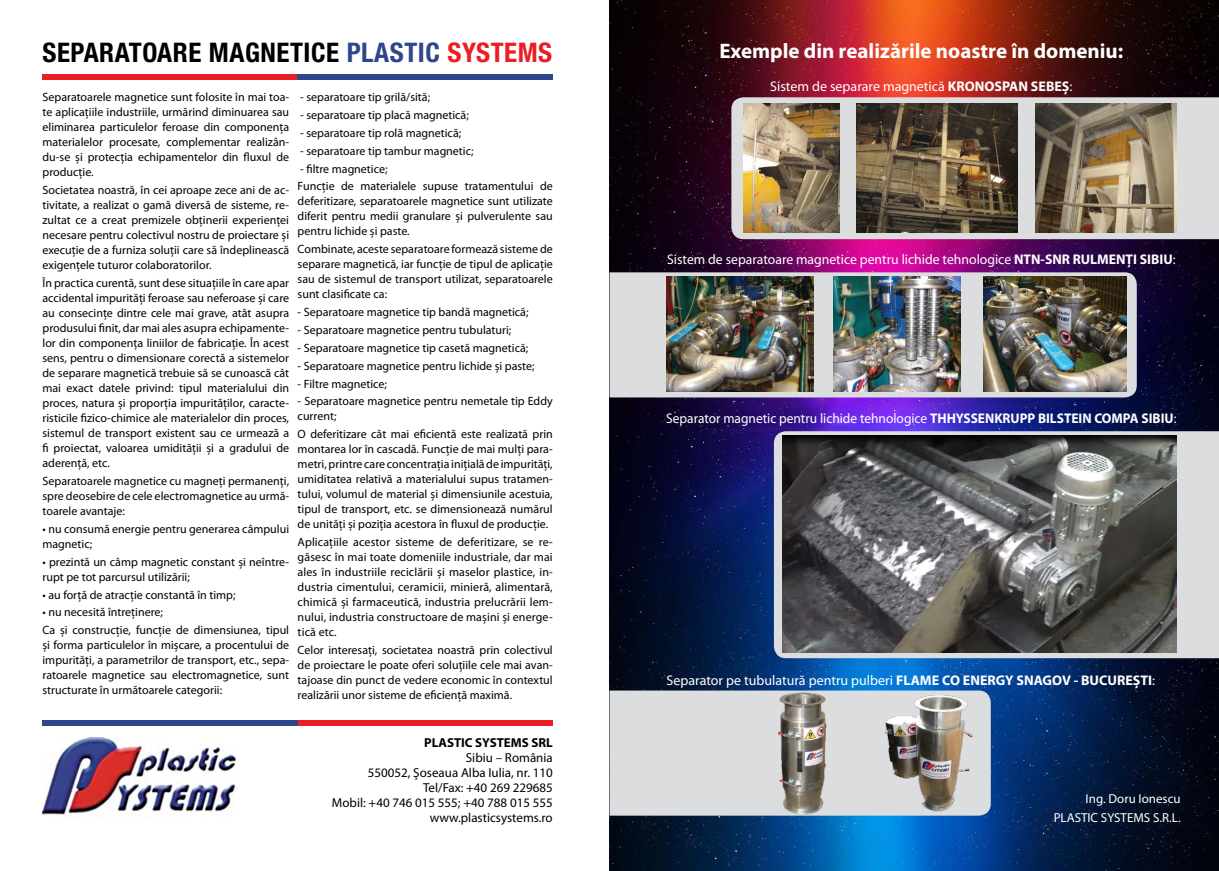
<style>
.page{position:relative;width:1219px;height:871px;background:#fff}
.page>*{position:absolute;margin:0;border:0;box-sizing:border-box;transform-origin:0 0}
.t1{font:700 condensed 27px "Helvetica Neue LT Pro";letter-spacing:.02em;color:#000}
.t2{font:700 21px "Myriad Pro";color:#fff}
.t3{font:14px "Myriad Pro";color:#fff}
.t4{font:14px "Myriad Pro";color:#fff;scale:.96 1}
.t5{font:13px/15px "Myriad Pro";color:#000;text-align:right}
.t6{font:13px/19px "Myriad Pro";color:#fff;text-align:right}
.t7{font:700 13px "Myriad Pro";color:#000}
.t8{font:12px/15px "Myriad Pro";color:#000;text-align:justify}
.s1{color:#2f458c}
.s2{color:#ed1d24}
.s3{font-weight:700}
</style>
<div class="page">
<img style="left:609px;top:0;width:610px;height:870px">
<img style="left:43px;top:737px;width:194px;height:78px">
<div style="left:43px;top:74px;width:255px;height:5px;background:#ed1d24"></div>
<div style="left:298px;top:74px;width:255px;height:5px;background:#2f458c"></div>
<svg style="left:731px;top:97px;width:488px;height:142px;background:#d5d4d5"></svg>
<svg style="left:609px;top:272px;width:528px;height:125px;background:#d3d3d4"></svg>
<div style="left:298px;top:720px;width:255px;height:6px;background:#ed1d24"></div>
<div style="left:43px;top:720px;width:255px;height:6px;background:#2f458c"></div>
<img style="left:743px;top:103px;width:96px;height:129px">
<img style="left:856px;top:103px;width:161px;height:129px">
<img style="left:1035px;top:103px;width:141px;height:129px">
<img style="left:666px;top:276px;width:147px;height:115px">
<img style="left:833px;top:276px;width:127px;height:115px">
<svg style="left:774px;top:431px;width:445px;height:227px;background:#d0d1d3"></svg>
<img style="left:984px;top:276px;width:143px;height:115px">
<img style="left:782px;top:435px;width:394px;height:217px">
<div style="left:609px;top:690px;width:382px;height:125px;background:#dcddde"></div>
<img style="left:779px;top:692px;width:47px;height:122px">
<img style="left:882px;top:693px;width:94px;height:120px">
<h1 class="t1" style="left:43px;top:36px;width:511px">SEPARATOARE MAGNETICE <span class="s1">PLASTIC</span> <span class="s2">SYSTEMS</span></h1>
<p class="t8" style="left:43px;top:89px;width:248px">Separatoarele magnetice sunt folosite în mai toa&shy;te aplicațiile industriile, urmărind diminuarea sau eliminarea particulelor feroase din componența materialelor procesate, complementar realizân&shy;du-se și protecția echipamentelor din fluxul de producție.</p>
<p class="t8" style="left:43px;top:182px;width:248px">Societatea noastră, în cei aproape zece ani de ac&shy;tivitate, a realizat o gamă diversă de sisteme, re&shy;zultat ce a creat premizele obținerii experienței necesare pentru colectivul nostru de proiectare și execuție de a furniza soluții care să îndeplinească exigențele tuturor colaboratorilor.</p>
<p class="t8" style="left:43px;top:275px;width:248px">În practica curentă, sunt dese situațiile în care apar accidental impurități feroase sau neferoase și care au consecințe dintre cele mai grave, atât asupra produsului finit, dar mai ales asupra echipamente&shy;lor din componența liniilor de fabricație. În acest sens, pentru o dimensionare corectă a sistemelor de separare magnetică trebuie să se cunoască cât mai exact datele privind: tipul materialului din proces, natura și proporția impurităților, caracte&shy;risticile fizico-chimice ale materialelor din proces, sistemul de transport existent sau ce urmează a fi proiectat, valoarea umidității și a gradului de aderență, etc.</p>
<p class="t8" style="left:43px;top:473px;width:248px">Separatoarele magnetice cu magneți permanenți, spre deosebire de cele electromagnetice au urmă&shy;toarele avantaje:</p>
<p class="t8" style="left:43px;top:521px;width:248px">• nu consumă energie pentru generarea câmpului magnetic;</p>
<p class="t8" style="left:43px;top:554px;width:248px">• prezintă un câmp magnetic constant și neîntre&shy;rupt pe tot parcursul utilizării;</p>
<p class="t8" style="left:43px;top:586px;width:194px">• au forță de atracție constantă în timp;</p>
<p class="t8" style="left:43px;top:603px;width:248px;line-height:17.8px">• nu necesită întreținere;<br>Ca și construcție, funcție de dimensiunea, tipul</p>
<p class="t8" style="left:43px;top:637px;width:248px">și forma particulelor în mișcare, a procentului de impurități, a parametrilor de transport, etc., sepa&shy;ratoarele magnetice sau electromagnetice, sunt structurate în următoarele categorii:</p>
<p class="t8" style="left:300px;top:89px;width:131px">- separatoare tip grilă/sită;</p>
<p class="t8" style="left:300px;top:107px;width:170px">- separatoare tip placă magnetică;</p>
<p class="t8" style="left:300px;top:125px;width:163px">- separatoare tip rolă magnetică;</p>
<p class="t8" style="left:300px;top:143px;width:175px">- separatoare tip tambur magnetic;</p>
<p class="t8" style="left:298px;top:159px;width:257px;line-height:17.8px">- filtre magnetice;<br>Funcție de materialele supuse tratamentului de</p>
<p class="t8" style="left:298px;top:194px;width:257px">deferitizare, separatoarele magnetice sunt utilizate diferit pentru medii granulare și pulverulente sau pentru lichide și paste.</p>
<p class="t8" style="left:298px;top:241px;width:257px">Combinate, aceste separatoare formează sisteme de separare magnetică, iar funcție de tipul de aplicație sau de sistemul de transport utilizat, separatoarele sunt clasificate ca:</p>
<p class="t8" style="left:298px;top:304px;width:232px">- Separatoare magnetice tip bandă magnetică;</p>
<p class="t8" style="left:298px;top:322px;width:215px">- Separatoare magnetice pentru tubulaturi;</p>
<p class="t8" style="left:298px;top:340px;width:232px">- Separatoare magnetice tip casetă magnetică;</p>
<p class="t8" style="left:298px;top:358px;width:238px">- Separatoare magnetice pentru lichide și paste;</p>
<p class="t8" style="left:298px;top:376px;width:91px">- Filtre magnetice;</p>
<p class="t8" style="left:298px;top:393px;width:257px">- Separatoare magnetice pentru nemetale tip Eddy current;</p>
<p class="t8" style="left:298px;top:426px;width:257px">O deferitizare cât mai eficientă este realizată prin montarea lor în cascadă. Funcție de mai mulți para&shy;metri, printre care concentrația inițială de impurități, umiditatea relativă a materialului supus tratamen&shy;tului, volumul de material și dimensiunile acestuia, tipul de transport, etc. se dimensionează numărul de unități și poziția acestora în fluxul de producție.</p>
<p class="t8" style="left:298px;top:534px;width:257px">Aplicațiile acestor sisteme de deferitizare, se re&shy;găsesc în mai toate domeniile industriale, dar mai ales în industriile reciclării și maselor plastice, in&shy;dustria cimentului, ceramicii, minieră, alimentară, chimică și farmaceutică, industria prelucrării lem&shy;nului, industria constructoare de mașini și energe&shy;tică etc.</p>
<p class="t8" style="left:298px;top:642px;width:257px">Celor interesați, societatea noastră prin colectivul de proiectare le poate oferi soluțiile cele mai avan&shy;tajoase din punct de vedere economic în contextul realizării unor sisteme de eficiență maximă.</p>
<p class="t7" style="left:424px;top:734px;width:130px">PLASTIC SYSTEMS SRL</p>
<p class="t5" style="left:332px;top:750px;width:222px">Sibiu – România<br>550052, Şoseaua Alba Iulia, nr. 110<br>Tel/Fax: +40 269 229685<br>Mobil: +40 746 015 555; +40 788 015 555 www.plasticsystems.ro</p>
<h2 class="t2" style="left:719px;top:38px;width:405px">Exemple din realizările noastre în domeniu:</h2>
<p class="t3" style="left:770px;top:78px;width:304px">Sistem de separare magnetică <span class="s3">KRONOSPAN SEBEȘ</span>:</p>
<p class="t3" style="left:667px;top:251px;width:510px">Sistem de separatoare magnetice pentru lichide tehnologice <span class="s3">NTN-SNR RULMENȚI SIBIU</span>:</p>
<p class="t4" style="left:666px;top:410px;width:533px">Separator magnetic pentru lichide tehnologice <span class="s3">THHYSSENKRUPP BILSTEIN COMPA SIBIU</span>:</p>
<p class="t3" style="left:666px;top:671px;width:490px">Separator pe tubulatură pentru pulberi <span class="s3">FLAME CO ENERGY SNAGOV - BUCUREȘTI</span>:</p>
<p class="t6" style="left:1054px;top:788px;width:129px">Ing. Doru Ionescu<br>PLASTIC SYSTEMS S.R.L.</p>
</div>
